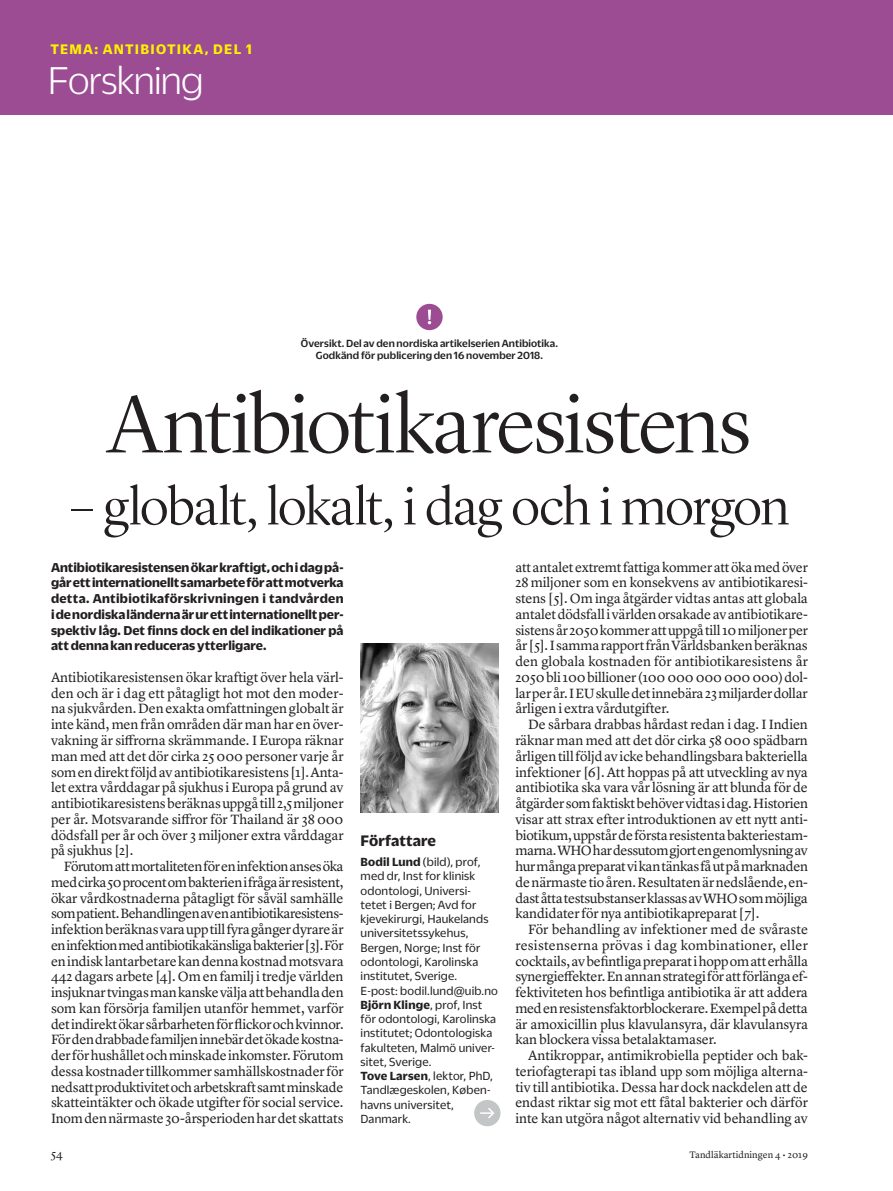
<style>
.page{position:relative;width:893px;height:1191px;background:#fff}
.page>*{position:absolute;margin:0;border:0;box-sizing:border-box;transform-origin:0 0}
.Rubrik_1_lyon_stor_l{font:300 84px "Lyon Display";letter-spacing:-.02em;color:#231f20}
.Rubrik_1_lyon_stor_l-2{font:300 54px "Lyon Display";letter-spacing:-.02em;color:#231f20}
.t1{font:300 42px "Duplicate Sans";letter-spacing:-.02em;color:#fff}
.Faktarubrik_utan_lin{font:700 16.5px "Duplicate Sans";letter-spacing:.005em;color:#231f20}
.t2{font:700 15px "Duplicate Sans";letter-spacing:.085em;color:#fff101}
.Bröd_utesluten{font:13.95px/15.8px "Lyon Text";letter-spacing:-.01em;color:#231f20;text-align:justify}
.t3{font:700 13.95px/15.8px "Duplicate Sans";letter-spacing:.005em;color:#231f20;text-align:justify}
.Faktatext_ej_indrag{font:12.75px/14.2px "Duplicate Sans";letter-spacing:.015em;color:#231f20}
.t4{font:12px "Lyon Text";color:#231f20}
.Bildtext_utan_punkt{font:500 11.25px/12px "Duplicate Sans";letter-spacing:.01em;color:#231f20;text-align:center}
.t5{font:9.75px "Lyon Text";color:#231f20}
.s1{font-weight:700}
</style>
<div class="page">
<div style="left:0;top:0;width:893px;height:115px;background:#9b4c92"></div>
<div style="left:416px;top:304px;width:27px;height:26px;background:#9b4c92;border-radius:50%"></div>
<svg style="left:428px;top:310px;width:3px;height:14px"></svg>
<img style="left:361px;top:643px;width:137px;height:169px">
<div style="left:474px;top:1100px;width:26px;height:26px;background:#c2c6c6;border-radius:50%"></div>
<svg style="left:480px;top:1108px;width:14px;height:11px"></svg>
<p class="t2" style="left:50px;top:39px;width:203px">TEMA: ANTIBIOTIKA, DEL 1</p>
<h3 class="t1" style="left:48px;top:55px;width:157px">Forskning</h3>
<p class="Bildtext_utan_punkt" style="left:301px;top:337px;width:258px">Översikt. Del av den nordiska artikelserien Antibiotika.<br>Godkänd för publicering den 16 november 2018.</p>
<p class="Rubrik_1_lyon_stor_l" style="left:108px;top:364px;width:645px">Antibiotikaresistens</p>
<p class="Rubrik_1_lyon_stor_l-2" style="left:70px;top:467px;width:721px">– globalt, lokalt, i dag och i morgon</p>
<p class="t3" style="left:51px;top:558px;width:294px">Antibiotikaresistensen ökar kraftigt, och i dag på&shy;går ett internationellt samarbete för att motverka detta. Antibiotikaförskrivningen i tandvården i de nordiska länderna är ur ett internationellt per&shy;spektiv låg. Det finns dock en del indikationer på att denna kan reduceras ytterligare.</p>
<p class="Bröd_utesluten" style="left:51px;top:668px;width:294px">Antibiotikaresistensen ökar kraftigt över hela värl&shy;den och är i dag ett påtagligt hot mot den moder&shy;na sjukvården. Den exakta omfattningen globalt är inte känd, men från områden där man har en över&shy;vakning är siffrorna skrämmande. I Europa räknar man med att det dör cirka 25 000 personer varje år som en direkt följd av antibiotikaresistens [1]. Anta&shy;let extra vårddagar på sjukhus i Europa på grund av antibiotikaresistens beräknas uppgå till 2,5 miljoner per år. Motsvarande siffror för Thailand är 38 000 dödsfall per år och över 3 miljoner extra vårddagar på sjukhus [2].</p>
<p class="Bröd_utesluten" style="left:51px;top:857px;width:294px;text-indent:13px">Förutom att mortaliteten för en infektion anses öka med cirka 50 procent om bakterien i fråga är resistent, ökar vårdkostnaderna påtagligt för såväl samhälle som patient. Behandlingen av en antibiotikaresistens&shy;infektion beräknas vara upp till fyra gånger dyrare är en infektion med antibiotikakänsliga bakterier [3]. För en indisk lantarbetare kan denna kostnad motsvara 442 dagars arbete [4]. Om en familj i tredje världen insjuknar tvingas man kanske välja att behandla den som kan försörja familjen utanför hemmet, varför det indirekt ökar sårbarheten för flickor och kvinnor.<br>För den drabbade familjen innebär det ökade kostna&shy;der för hushållet och minskade inkomster. Förutom dessa kostnader tillkommer samhällskostnader för nedsatt produktivitet och arbetskraft samt minskade skatteintäkter och ökade utgifter för social service.<br>Inom den närmaste 30-årsperioden har det skattats</p>
<p class="Faktarubrik_utan_lin" style="left:361px;top:829px;width:77px">Författare</p>
<p class="Faktatext_ej_indrag" style="left:361px;top:854px;width:129px"><span class="s1">Bodil Lund</span> (bild), prof, med dr, Inst for klinisk odontologi, Universi&shy;tetet i Bergen; Avd for kjevekirurgi, Haukelands universitetssykehus,<br>Bergen, Norge; Inst för odontologi, Karolinska institutet, Sverige.</p>
<p class="Faktatext_ej_indrag" style="left:361px;top:982px;width:139px">E-post: bodil.lund@uib.no</p>
<p class="Faktatext_ej_indrag" style="left:361px;top:996px;width:137px"><span class="s1">Björn Klinge</span>, prof, Inst för odontologi, Karolinska institutet; Odontologiska fakulteten, Malmö univer&shy;sitet, Sverige.</p>
<p class="Faktatext_ej_indrag" style="left:361px;top:1068px;width:134px"><span class="s1">Tove Larsen</span>, lektor, PhD,<br>Tandlægeskolen, Køben&shy;havns universitet,<br>Danmark.</p>
<p class="Bröd_utesluten" style="left:515px;top:558px;width:294px">att antalet extremt fattiga kommer att öka med över 28 miljoner som en konsekvens av antibiotikaresi&shy;stens [5]. Om inga åtgärder vidtas antas att globala antalet dödsfall i världen orsakade av antibiotikare&shy;sistens år 2050 kommer att uppgå till 10 miljoner per år [5]. I samma rapport från Världsbanken beräknas den globala kostnaden för antibiotikaresistens år 2050 bli 100 billioner (100000000000000) dol&shy;lar per år. I EU skulle det innebära 23 miljarder dollar årligen i extra vårdutgifter.</p>
<p class="Bröd_utesluten" style="left:515px;top:715px;width:294px;text-indent:13px">De sårbara drabbas hårdast redan i dag. I Indien räknar man med att det dör cirka 58 000 spädbarn årligen till följd av icke behandlingsbara bakteriella infektioner [6]. Att hoppas på att utveckling av nya antibiotika ska vara vår lösning är att blunda för de åtgärder som faktiskt behöver vidtas i dag. Historien visar att strax efter introduktionen av ett nytt anti&shy;biotikum, uppstår de första resistenta bakteriestam&shy;marna. WHO har dessutom gjort en genomlysning av hur många preparat vi kan tänkas få ut på marknaden de närmaste tio åren. Resultaten är nedslående, en&shy;dast åtta testsubstanser klassas av WHO som möjliga kandidater för nya antibiotikapreparat [7].</p>
<p class="Bröd_utesluten" style="left:515px;top:920px;width:294px;text-indent:13px">För behandling av infektioner med de svåraste resistenserna prövas i dag kombinationer, eller cocktails, av befintliga preparat i hopp om att erhålla synergieffekter. En annan strategi för att förlänga ef&shy;fektiviteten hos befintliga antibiotika är att addera med en resistensfaktorblockerare. Exempel på detta är amoxicillin plus klavulansyra, där klavulansyra kan blockera vissa betalaktamaser.</p>
<p class="Bröd_utesluten" style="left:515px;top:1046px;width:294px;text-indent:13px">Antikroppar, antimikrobiella peptider och bak&shy;teriofagterapi tas ibland upp som möjliga alterna&shy;tiv till antibiotika. Dessa har dock nackdelen att de endast riktar sig mot ett fåtal bakterier och därför inte kan utgöra något alternativ vid behandling av</p>
<p class="t4" style="left:51px;top:1144px;width:13px">54</p>
<p class="t5" style="left:689px;top:1147px;width:120px">Tandläkartidningen 4 • 2019</p>
</div>
